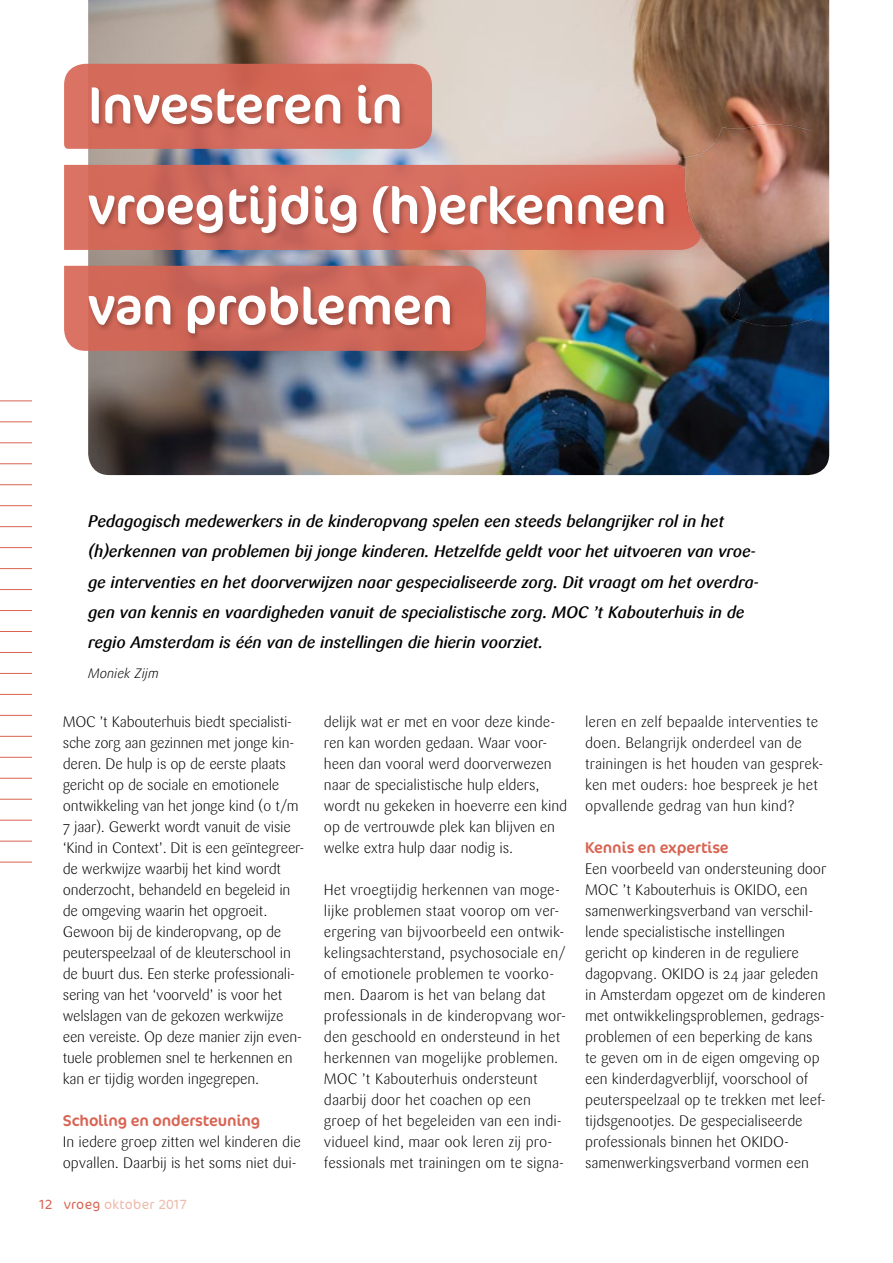
<style>
.page{position:relative;width:893px;height:1263px;background:#fff}
.page>*{position:absolute;margin:0;border:0;box-sizing:border-box;transform-origin:0 0}
.t1{font:52.5px/100.5px "Cocon";letter-spacing:-.01em;color:#fff}
.t2{font:italic 500 16.5px/30px "Sari";letter-spacing:-.01em;color:#000}
.t3{font:15.75px "Cocon";letter-spacing:-.01em;color:#d86453}
.t4{font:300 15px/21px "Sari";letter-spacing:-.01em;color:#000}
.t5{font:300 13.5px "Cocon";letter-spacing:.02em;color:#edbaaa}
.t6{font:italic 300 13.5px "Sari";color:#000}
.s1{color:#d86453}
</style>
<div class="page">
<img style="left:88px;top:0;width:741px;height:475px">
<hr style="left:0;top:400px;width:32px;height:1px;background:#d86453">
<hr style="left:0;top:421px;width:32px;height:1px;background:#d86453">
<hr style="left:0;top:442px;width:32px;height:1px;background:#d86453">
<hr style="left:0;top:463px;width:32px;height:1px;background:#d86453">
<hr style="left:0;top:484px;width:32px;height:1px;background:#d86453">
<hr style="left:0;top:505px;width:32px;height:1px;background:#d86453">
<hr style="left:0;top:526px;width:32px;height:1px;background:#d86453">
<hr style="left:0;top:547px;width:32px;height:1px;background:#d86453">
<hr style="left:0;top:568px;width:32px;height:1px;background:#d86453">
<hr style="left:0;top:589px;width:32px;height:1px;background:#d86453">
<hr style="left:0;top:610px;width:32px;height:1px;background:#d86453">
<hr style="left:0;top:631px;width:32px;height:1px;background:#d86453">
<hr style="left:0;top:652px;width:32px;height:1px;background:#d86453">
<hr style="left:0;top:673px;width:32px;height:1px;background:#d86453">
<hr style="left:0;top:694px;width:32px;height:1px;background:#d86453">
<hr style="left:0;top:715px;width:32px;height:1px;background:#d86453">
<hr style="left:0;top:736px;width:32px;height:1px;background:#d86453">
<hr style="left:0;top:757px;width:32px;height:1px;background:#d86453">
<hr style="left:0;top:778px;width:32px;height:1px;background:#d86453">
<hr style="left:0;top:799px;width:32px;height:1px;background:#d86453">
<hr style="left:0;top:820px;width:32px;height:1px;background:#d86453">
<hr style="left:0;top:841px;width:32px;height:1px;background:#d86453">
<hr style="left:0;top:862px;width:32px;height:1px;background:#d86453">
<svg style="left:64px;top:64px;width:26px;height:85px;background:#dc786a"></svg>
<div style="left:64px;top:165px;width:23px;height:85px;background:#db7364"></div>
<svg style="left:64px;top:266px;width:26px;height:85px;background:#db786a"></svg>
<img style="left:90px;top:0;width:722px;height:461px">
<h1 class="t1" style="left:88px;top:55px;width:580px">Investeren in vroegtijdig (h)erkennen van problemen</h1>
<p class="t2" style="left:88px;top:507px;width:672px">Pedagogisch medewerkers in de kinderopvang spelen een steeds belangrijker rol in het (h)erkennen van problemen bij jonge kinderen. Hetzelfde geldt voor het uitvoeren van vroe&shy;ge interventies en het doorverwijzen naar gespecialiseerde zorg. Dit vraagt om het overdra&shy;gen van kennis en vaardigheden vanuit de specialistische zorg. MOC ’t Kabouterhuis in de regio Amsterdam is één van de instellingen die hierin voorziet.</p>
<p class="t6" style="left:88px;top:665px;width:72px">Moniek Zijm</p>
<p class="t4" style="left:63px;top:712px;width:243px">MOC ’t Kabouterhuis biedt specialisti&shy;sche zorg aan gezinnen met jonge kin&shy;deren. De hulp is op de eerste plaats gericht op de sociale en emotionele ontwikkeling van het jonge kind (0 t/m 7 jaar). Gewerkt wordt vanuit de visie ‘Kind in Context’. Dit is een geïntegreer&shy;de werkwijze waarbij het kind wordt onderzocht, behandeld en begeleid in de omgeving waarin het opgroeit.<br>Gewoon bij de kinderopvang, op de peuterspeelzaal of de kleuterschool in de buurt dus. Een sterke professionali&shy;sering van het ‘voorveld’ is voor het welslagen van de gekozen werkwijze een vereiste. Op deze manier zijn even&shy;tuele problemen snel te herkennen en kan er tijdig worden ingegrepen.</p>
<p class="t3" style="left:63px;top:1111px;width:199px">Scholing en ondersteuning</p>
<p class="t4" style="left:63px;top:1132px;width:240px">In iedere groep zitten wel kinderen die opvallen. Daarbij is het soms niet dui-</p>
<p class="t5" style="left:40px;top:1196px;width:149px"><span class="s1">12 vroeg</span> oktober 2017</p>
<p class="t4" style="left:324px;top:712px;width:245px">delijk wat er met en voor deze kinde&shy;ren kan worden gedaan. Waar voor&shy;heen dan vooral werd doorverwezen naar de specialistische hulp elders, wordt nu gekeken in hoeverre een kind op de vertrouwde plek kan blijven en welke extra hulp daar nodig is.</p>
<p class="t4" style="left:324px;top:880px;width:244px">Het vroegtijdig herkennen van moge&shy;lijke problemen staat voorop om ver&shy;ergering van bijvoorbeeld een ontwik&shy;kelingsachterstand, psychosociale en/ of emotionele problemen te voorko&shy;men. Daarom is het van belang dat professionals in de kinderopvang wor&shy;den geschoold en ondersteund in het herkennen van mogelijke problemen.<br>MOC ’t Kabouterhuis ondersteunt daarbij door het coachen op een groep of het begeleiden van een indi&shy;vidueel kind, maar ook leren zij pro&shy;fessionals met trainingen om te signa-</p>
<p class="t4" style="left:585px;top:712px;width:240px">leren en zelf bepaalde interventies te doen. Belangrijk onderdeel van de trainingen is het houden van gesprek&shy;ken met ouders: hoe bespreek je het opvallende gedrag van hun kind?</p>
<p class="t3" style="left:585px;top:838px;width:145px">Kennis en expertise</p>
<p class="t4" style="left:585px;top:859px;width:243px">Een voorbeeld van ondersteuning door MOC ’t Kabouterhuis is OKIDO, een samenwerkingsverband van verschil&shy;lende specialistische instellingen gericht op kinderen in de reguliere dagopvang. OKIDO is 24 jaar geleden in Amsterdam opgezet om de kinderen met ontwikkelingsproblemen, gedrags&shy;problemen of een beperking de kans te geven om in de eigen omgeving op een kinderdagverblijf, voorschool of peuterspeelzaal op te trekken met leef&shy;tijdsgenootjes. De gespecialiseerde professionals binnen het OKIDO&shy;samenwerkingsverband vormen een</p>
</div>
